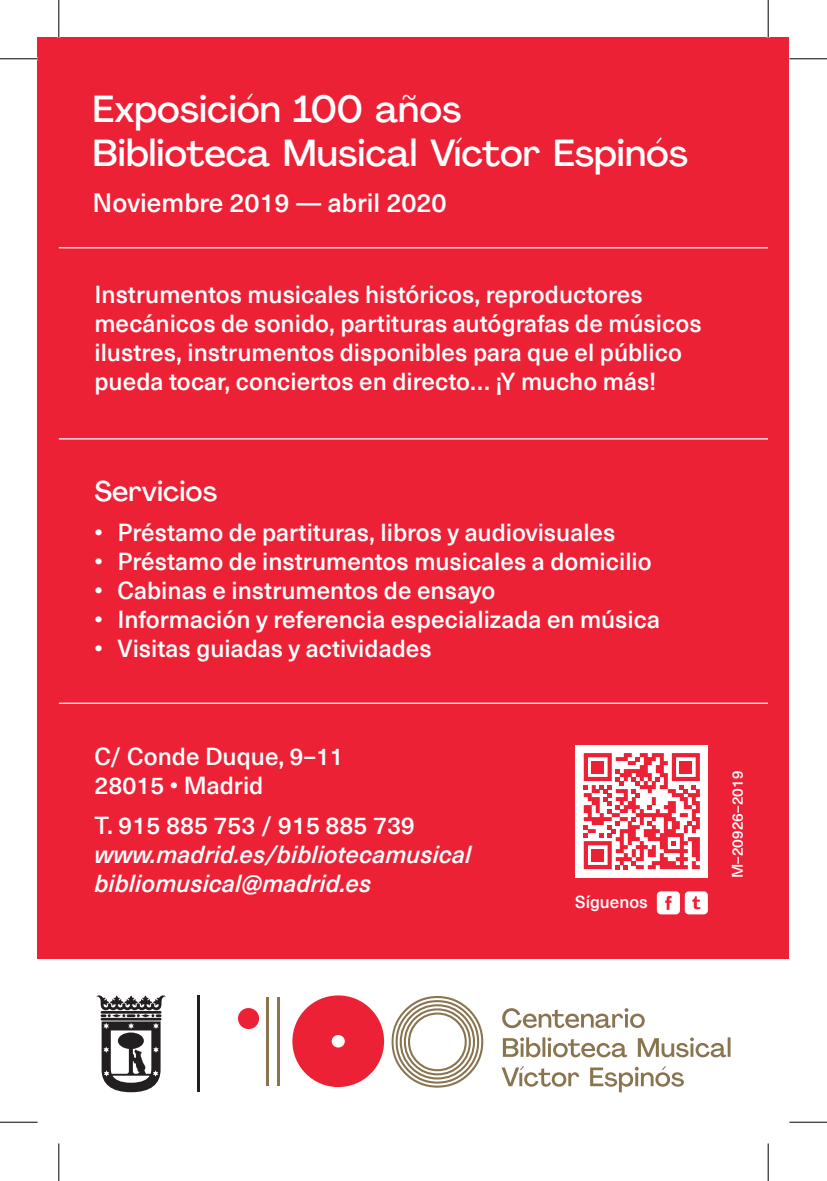
<style>
.page{position:relative;width:827px;height:1181px;background:#fff}
.page>*{position:absolute;margin:0;border:0;box-sizing:border-box;transform-origin:0 0}
.t1{font:500 37.25px/43.2px "Agrandir";color:#fff}
.t2{font:500 28px "Agrandir";color:#fff}
.t3{font:500 26px "Neue Haas Unica W1 G";color:#fff}
.t4{font:500 24px/28.8px "Neue Haas Unica W1 G";color:#fff}
.t5{font:italic 500 24px "Neue Haas Unica W1 G";color:#fff}
.t6{font:500 17px "Neue Haas Unica W1 G";color:#fff}
.t7{font:500 15px "Neue Haas Unica W1 G";color:#fff}
</style>
<div class="page">
<div style="left:38px;top:38px;width:751px;height:921px;background:#ed2136"></div>
<div style="left:575px;top:745px;width:132px;height:132px;background:#fff"></div>
<svg style="left:583px;top:753px;width:116px;height:116px"></svg>
<svg style="left:656px;top:891px;width:51px;height:23px"></svg>
<hr style="left:59px;top:247px;width:708px;height:1px;background:#fff">
<hr style="left:59px;top:438px;width:708px;height:1px;background:#fff">
<hr style="left:59px;top:702px;width:708px;height:2px;background:#fff">
<svg style="left:391px;top:996px;width:92px;height:91px"></svg>
<svg style="left:292px;top:995px;width:92px;height:92px"></svg>
<hr style="left:277px;top:997px;width:3px;height:89px;background:#89744f">
<hr style="left:265px;top:997px;width:3px;height:89px;background:#89744f">
<div style="left:238px;top:1008px;width:21px;height:21px;background:#ed2136;border-radius:50%"></div>
<hr style="left:197px;top:995px;width:2px;height:97px;background:#231f20">
<svg style="left:96px;top:995px;width:70px;height:97px"></svg>
<svg style="left:501px;top:1066px;width:182px;height:26px"></svg>
<svg style="left:502px;top:1037px;width:228px;height:20px"></svg>
<svg style="left:502px;top:1008px;width:142px;height:20px"></svg>
<hr style="left:0;top:58px;width:38px;height:1px;background:#000">
<hr style="left:789px;top:58px;width:37px;height:1px;background:#000">
<hr style="left:0;top:1121px;width:38px;height:1px;background:#000">
<hr style="left:789px;top:1121px;width:37px;height:1px;background:#000">
<hr style="left:58px;top:0;width:1px;height:38px;background:#000">
<hr style="left:58px;top:1143px;width:1px;height:38px;background:#000">
<hr style="left:767px;top:0;width:1px;height:38px;background:#000">
<hr style="left:767px;top:1143px;width:1px;height:38px;background:#000">
<p class="t1" style="left:93px;top:88px;width:596px">Exposición 100 años<br>Biblioteca Musical Víctor Espinós</p>
<p class="t3" style="left:93px;top:183px;width:355px">Noviembre 2019 — abril 2020</p>
<p class="t4" style="left:94px;top:279px;width:608px">Instrumentos musicales históricos, reproductores mecánicos de sonido, partituras autógrafas de músicos ilustres, instrumentos disponibles para que el público pueda tocar, conciertos en directo… ¡Y mucho más!</p>
<p class="t2" style="left:94px;top:474px;width:124px">Servicios</p>
<p class="t4" style="left:94px;top:517px;width:522px">• Préstamo de partituras, libros y audiovisuales</p>
<p class="t4" style="left:94px;top:546px;width:558px">• Préstamo de instrumentos musicales a domicilio</p>
<p class="t4" style="left:94px;top:574px;width:402px">• Cabinas e instrumentos de ensayo</p>
<p class="t4" style="left:94px;top:603px;width:567px">• Información y referencia especializada en música</p>
<p class="t4" style="left:94px;top:632px;width:338px">• Visitas guiadas y actividades</p>
<p class="t4" style="left:94px;top:740px;width:251px">C/ Conde Duque, 9–11</p>
<p class="t4" style="left:94px;top:769px;width:170px">28015 • Madrid</p>
<p class="t4" style="left:94px;top:809px;width:322px">T. 915 885 753 / 915 885 739</p>
<p class="t5" style="left:94px;top:836px;width:378px">www.madrid.es/bibliotecamusical</p>
<p class="t5" style="left:94px;top:865px;width:278px">bibliomusical@madrid.es</p>
<p class="t6" style="left:575px;top:889px;width:74px">Síguenos</p>
<p class="t7" style="left:725px;top:878px;width:109px;rotate:-90deg">M–20926–2019</p>
</div>
